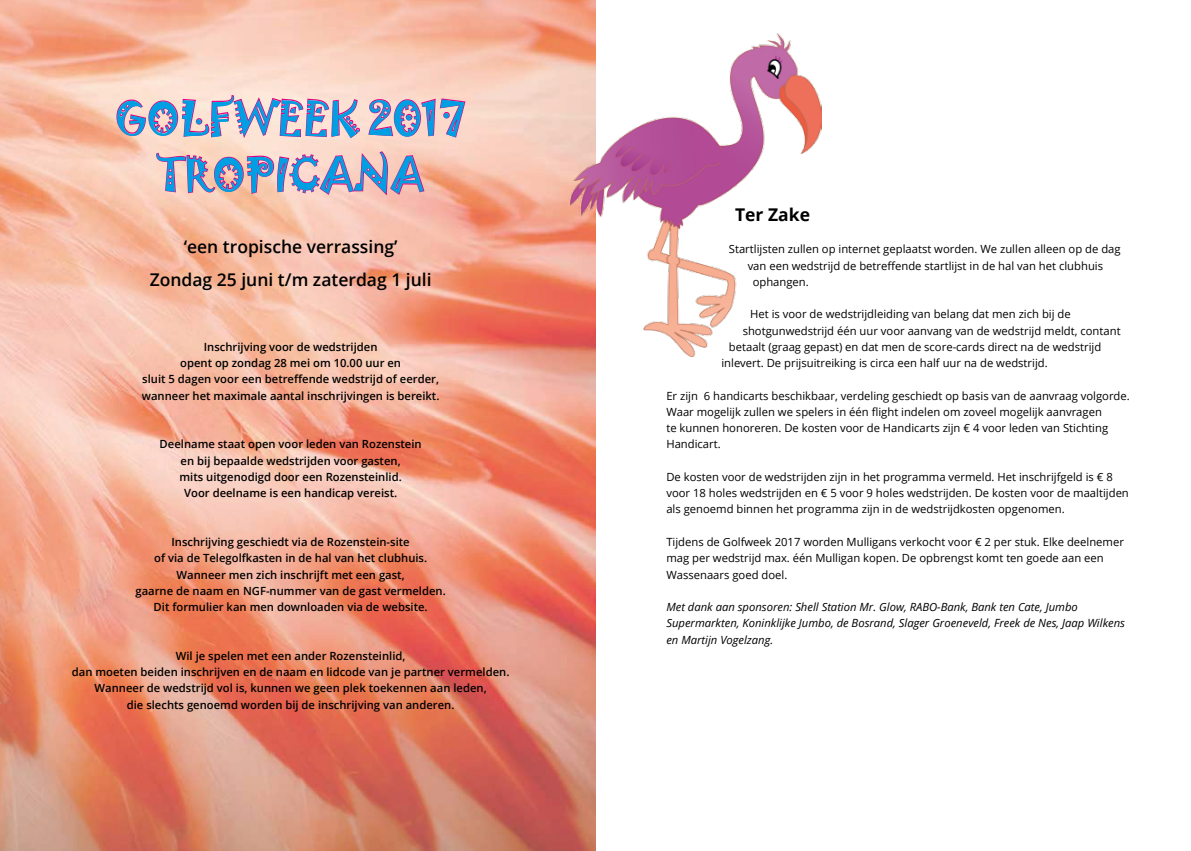
<style>
.page{position:relative;width:1191px;height:851px;background:#fff}
.page>*{position:absolute;margin:0;border:0;box-sizing:border-box;transform-origin:0 0}
.t1{font:42.5px/56.2px "Jokerman";color:#009ee3;text-align:center}
.t2{font:600 17.5px/32.5px "Open Sans";color:#000;text-align:center}
.t3{font:700 17.5px "Open Sans";color:#000}
.t4{font:11.25px/16.2px "Open Sans";color:#000}
.t5{font:600 11.25px/16.2px "Open Sans";color:#000;text-align:center}
.t6{font:italic 11.25px/16.2px "Open Sans";color:#000}
</style>
<div class="page">
<img style="left:0;top:0;width:595px;height:850px">
<svg style="left:116px;top:94px;width:350px;height:103px;background:#f6b4b9"></svg>
<img style="left:570px;top:34px;width:251px;height:322px">
<h1 class="t1" style="left:115px;top:91px;width:353px">GOLFWEEK 2017<br>TROPICANA</h1>
<h2 class="t2" style="left:150px;top:230px;width:283px">‘een tropische verrassing’<br>Zondag 25 juni t/m zaterdag 1 juli</h2>
<p class="t5" style="left:142px;top:338px;width:299px">Inschrijving voor de wedstrijden<br>opent op zondag 28 mei om 10.00 uur en<br>sluit 5 dagen voor een betreffende wedstrijd of eerder, wanneer het maximale aantal inschrijvingen is bereikt.</p>
<p class="t5" style="left:160px;top:436px;width:263px">Deelname staat open voor leden van Rozenstein en bij bepaalde wedstrijden voor gasten,<br>mits uitgenodigd door een Rozensteinlid.<br>Voor deelname is een handicap vereist.</p>
<p class="t5" style="left:135px;top:533px;width:312px">Inschrijving geschiedt via de Rozenstein-site<br>of via de Telegolfkasten in de hal van het clubhuis.<br>Wanneer men zich inschrijft met een gast,<br>gaarne de naam en NGF-nummer van de gast vermelden.<br>Dit formulier kan men downloaden via de website.</p>
<p class="t5" style="left:72px;top:647px;width:439px">Wil je spelen met een ander Rozensteinlid,<br>dan moeten beiden inschrijven en de naam en lidcode van je partner vermelden.<br>Wanneer de wedstrijd vol is, kunnen we geen plek toekennen aan leden,<br>die slechts genoemd worden bij de inschrijving van anderen.</p>
<h2 class="t3" style="left:735px;top:202px;width:76px">Ter Zake</h2>
<p class="t4" style="left:729px;top:241px;width:393px">Startlijsten zullen op internet geplaatst worden. We zullen alleen op de dag</p>
<p class="t4" style="left:747px;top:257px;width:357px">van een wedstrijd de betreffende startlijst in de hal van het clubhuis</p>
<p class="t4" style="left:752px;top:273px;width:58px">ophangen.</p>
<p class="t4" style="left:750px;top:306px;width:322px">Het is voor de wedstrijdleiding van belang dat men zich bij de</p>
<p class="t4" style="left:742px;top:322px;width:379px">shotgunwedstrijd één uur voor aanvang van de wedstrijd meldt, contant</p>
<p class="t4" style="left:729px;top:338px;width:374px">betaalt (graag gepast) en dat men de score-cards direct na de wedstrijd</p>
<p class="t4" style="left:721px;top:354px;width:328px">inlevert. De prijsuitreiking is circa een half uur na de wedstrijd.</p>
<p class="t4" style="left:666px;top:387px;width:465px">Er zijn 6 handicarts beschikbaar, verdeling geschiedt op basis van de aanvraag volgorde.<br>Waar mogelijk zullen we spelers in één flight indelen om zoveel mogelijk aanvragen<br>te kunnen honoreren. De kosten voor de Handicarts zijn € 4 voor leden van Stichting Handicart.</p>
<p class="t4" style="left:666px;top:468px;width:464px">De kosten voor de wedstrijden zijn in het programma vermeld. Het inschrijfgeld is € 8 voor 18 holes wedstrijden en € 5 voor 9 holes wedstrijden. De kosten voor de maaltijden als genoemd binnen het programma zijn in de wedstrijdkosten opgenomen.</p>
<p class="t4" style="left:666px;top:533px;width:459px">Tijdens de Golfweek 2017 worden Mulligans verkocht voor € 2 per stuk. Elke deelnemer mag per wedstrijd max. één Mulligan kopen. De opbrengst komt ten goede aan een<br>Wassenaars goed doel.</p>
<p class="t6" style="left:666px;top:598px;width:460px">Met dank aan sponsoren: Shell Station Mr. Glow, RABO-Bank, Bank ten Cate, Jumbo<br>Supermarkten, Koninklijke Jumbo, de Bosrand, Slager Groeneveld, Freek de Nes, Jaap Wilkens en Martijn Vogelzang.</p>
</div>
